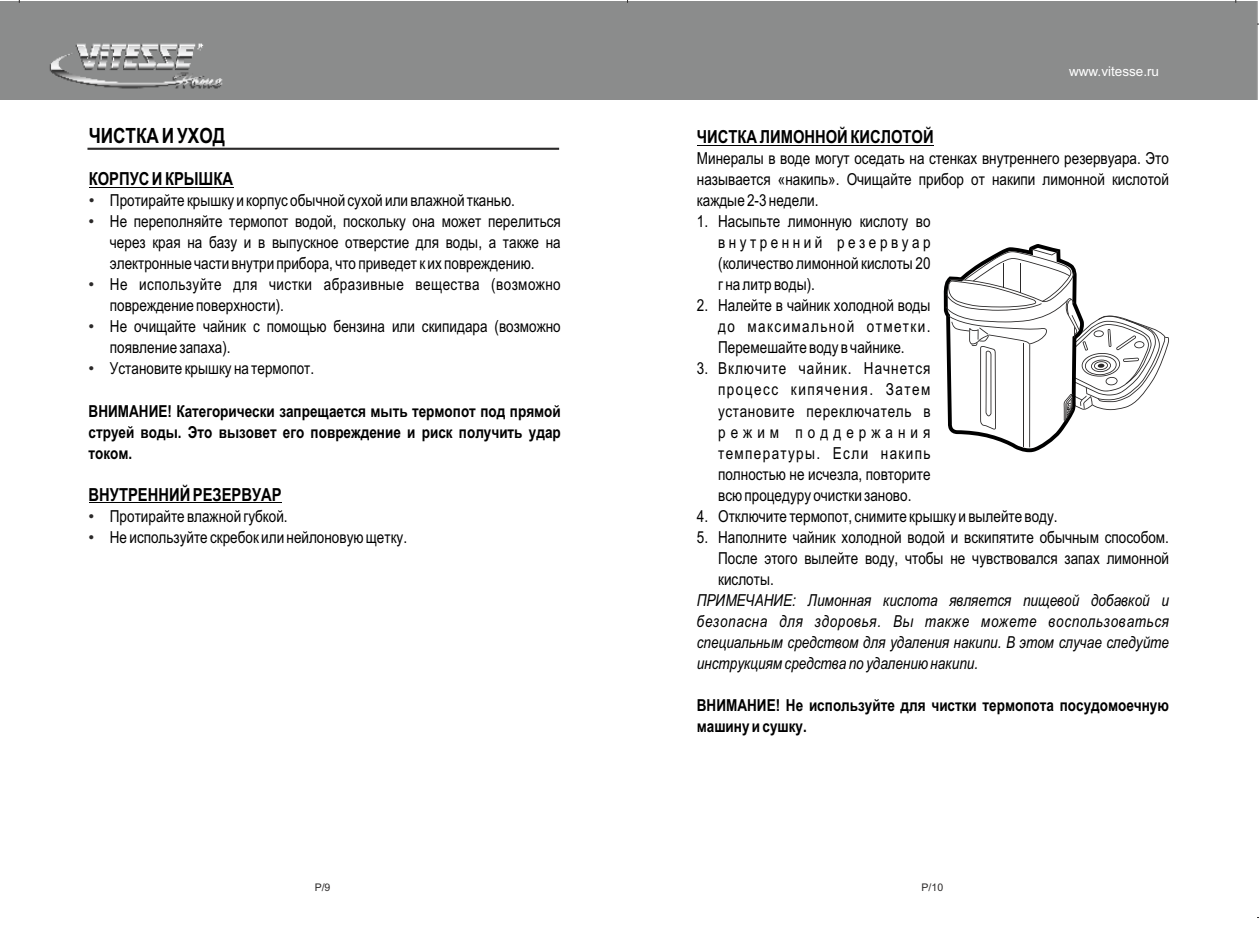
<style>
.page{position:relative;width:1259px;height:936px;background:#fff}
.page>*{position:absolute;margin:0;border:0;box-sizing:border-box;transform-origin:0 0}
.t1{font:700 21px "Arial Narrow";color:#000}
.t2{font:700 18px "Arial Narrow";color:#000}
.t3{font:16.5px/21px "Arial Narrow";color:#000;text-align:justify}
.t4{font:italic 16.5px/21px "Arial Narrow";color:#000;text-align:justify}
.t5{font:700 16.5px/21px "Arial Narrow";color:#000;text-align:justify}
.t6{font:16.5px/21px "Arial Narrow";letter-spacing:.025em;color:#000}
.t7{font:13.5px "Arial";color:#fff}
.t8{font:10.5px "Arial";color:#2b2929}
.s1{font-family:"Arial";color:#2b2929}
</style>
<div class="page">
<div style="left:0;top:2px;width:1257px;height:98px;background:#8b8c8c"></div>
<hr style="left:89px;top:187px;width:60px;height:1px;background:#000">
<svg style="left:149px;top:187px;width:16px;height:1px"></svg>
<hr style="left:165px;top:187px;width:68px;height:1px;background:#000">
<hr style="left:89px;top:502px;width:101px;height:1px;background:#000">
<hr style="left:193px;top:502px;width:89px;height:1px;background:#000">
<hr style="left:87px;top:148px;width:472px;height:2px;background:#2b2929">
<hr style="left:697px;top:145px;width:236px;height:1px;background:#000">
<svg style="left:943px;top:244px;width:226px;height:209px"></svg>
<p class="t1" style="left:89px;top:128px;width:138px">ЧИСТКАИУХОД</p>
<p class="t2" style="left:89px;top:172px;width:146px">КОРПУСИКРЫШКА</p>
<p class="t3" style="left:89px;top:191px;width:428px"><span class="s1">•</span> Протирайте крышку и корпус обычной сухой или влажной тканью.</p>
<p class="t3" style="left:110px;top:212px;width:452px;text-indent:-21px"><span class="s1">•</span> Не переполняйте термопот водой, поскольку она может перелиться через края на базу и в выпускное отверстие для воды, а также на электронные части внутри прибора, что приведетк их повреждению.</p>
<p class="t6" style="left:110px;top:275px;width:452px;text-indent:-21px"><span class="s1">•</span> Не используйте для чистки абразивные вещества (возможно повреждение поверхности).</p>
<p class="t3" style="left:110px;top:317px;width:452px;text-indent:-21px"><span class="s1">•</span> Не очищайте чайник с помощью бензина или скипидара (возможно появление запаха).</p>
<p class="t3" style="left:89px;top:359px;width:227px"><span class="s1">•</span> Установите крышку на термопот.</p>
<p class="t5" style="left:89px;top:401px;width:474px">ВНИМАНИЕ! Категорически запрещается мыть термопот под прямой струей воды. Это вызовет его повреждение и риск получить удар током.</p>
<p class="t2" style="left:89px;top:487px;width:195px">ВНУТРЕННИЙРЕЗЕРВУАР</p>
<p class="t3" style="left:89px;top:506px;width:200px"><span class="s1">•</span> Протирайте влажной губкой.</p>
<p class="t3" style="left:89px;top:527px;width:320px"><span class="s1">•</span> Не используйте скребок или нейлоновующетку.</p>
<p class="t7" style="left:1069px;top:67px;width:92px">www.vitesse.ru</p>
<p class="t2" style="left:697px;top:130px;width:238px">ЧИСТКА ЛИМОННОЙ КИСЛОТОЙ</p>
<p class="t3" style="left:697px;top:149px;width:473px">Минералы в воде могут оседать на стенках внутреннего резервуара. Это называется «накипь». Очищайте прибор от накипи лимонной кислотой каждые 2-3 недели.</p>
<p class="t3" style="left:718px;top:212px;width:214px;text-indent:-21px">1. Насыпьте лимонную кислоту во внутренний резервуар (количество лимонной кислоты 20 г на литр воды).</p>
<p class="t3" style="left:718px;top:296px;width:214px;text-indent:-21px">2. Налейте в чайник холодной воды до максимальной отметки.<br>Перемешайте воду в чайнике.</p>
<p class="t3" style="left:718px;top:359px;width:214px;text-indent:-21px">3. Включите чайник. Начнется процесс кипячения. Затем установите переключатель в режим поддержания температуры. Если накипь полностью не исчезла, повторите всю процедуру очистки заново.</p>
<p class="t3" style="left:697px;top:506px;width:362px">4. Отключите термопот, снимите крышку и вылейте воду.</p>
<p class="t3" style="left:718px;top:527px;width:452px;text-indent:-21px">5. Наполните чайник холодной водой и вскипятите обычным способом.<br>После этого вылейте воду, чтобы не чувствовался запах лимонной кислоты.</p>
<p class="t4" style="left:697px;top:590px;width:474px">ПРИМЕЧАНИЕ: Лимонная кислота является пищевой добавкой и безопасна для здоровья. Вы также можете воспользоваться специальным средством для удаления накипи. В этом случае следуйте инструкциям средства по удалению накипи.</p>
<p class="t5" style="left:697px;top:695px;width:474px">ВНИМАНИЕ! Не используйте для чистки термопота посудомоечную машину и сушку.</p>
<p class="t8" style="left:315px;top:883px;width:17px">P/9</p>
<p class="t8" style="left:921px;top:883px;width:23px">P/10</p>
</div>
